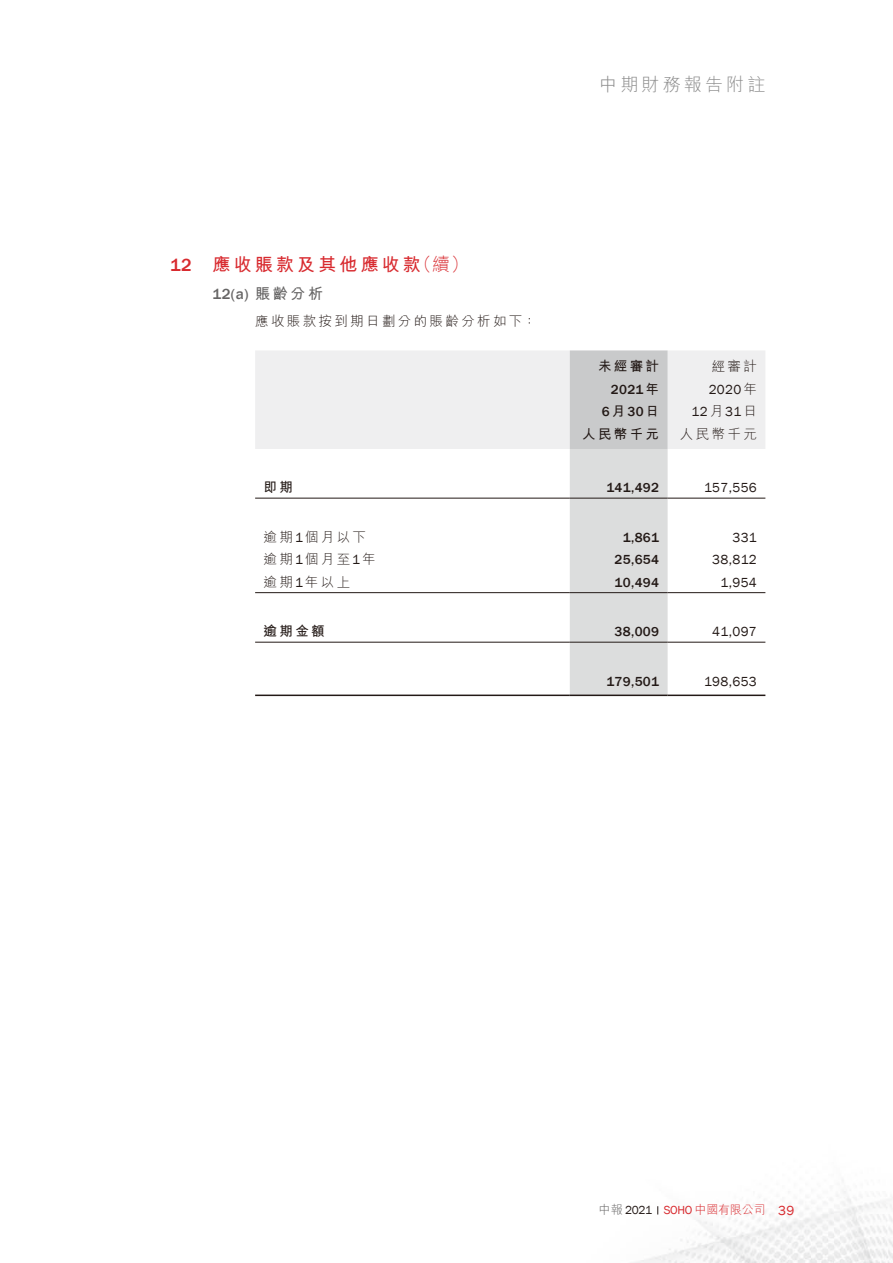
<style>
.page{position:relative;width:893px;height:1263px;background:#fff}
.page>*{position:absolute;margin:0;border:0;box-sizing:border-box;transform-origin:0 0}
.t1{font:700 18px "M Hei HK";letter-spacing:.175em;color:#d82a2f}
.t2{font:300 18px "M Hei HK";letter-spacing:.175em;color:#898989}
.t3{font:500 15px "Franklin Gothic";color:#666565}
.t4{font:300 13.5px "M Hei HK";letter-spacing:.175em;color:#231916}
.t5{font:500 13.5px/22.5px "Franklin Gothic";letter-spacing:.025em;color:#231916;text-align:right}
.t6{font:13.5px/22.5px "Franklin Gothic";letter-spacing:.025em;color:#231916;text-align:right}
.t7{font:700 13.5px "M Hei HK";letter-spacing:.175em;color:#231916}
.t8{font:300 12px "M Hei HK";letter-spacing:-.025em;color:#d82a2f}
.s1{font-family:"Franklin Gothic";font-weight:500}
.s2{font-weight:300}
.s3{font-family:"M Hei HK";font-weight:700}
.s4{font-family:"M Hei HK";font-weight:300}
.s5{font-family:"Franklin Gothic";font-weight:400}
.s6{color:#666565}
.s7{font-family:"Franklin Gothic";font-weight:400;color:#231916}
.s8{font-family:"Franklin Gothic";font-weight:400;font-size:13.5px}
</style>
<div class="page">
<img style="left:255px;top:497px;width:638px;height:766px">
<div style="left:255px;top:350px;width:510px;height:99px;background:#efeff0"></div>
<svg style="left:570px;top:350px;width:98px;height:344px"></svg>
<hr style="left:255px;top:498px;width:315px;height:1px;background:#231916">
<hr style="left:570px;top:498px;width:98px;height:1px;background:#231916">
<hr style="left:668px;top:498px;width:97px;height:1px;background:#231916">
<hr style="left:255px;top:592px;width:315px;height:1px;background:#231916">
<hr style="left:570px;top:592px;width:98px;height:1px;background:#231916">
<hr style="left:668px;top:592px;width:97px;height:1px;background:#231916">
<hr style="left:255px;top:642px;width:315px;height:1px;background:#231916">
<hr style="left:570px;top:642px;width:98px;height:1px;background:#231916">
<hr style="left:668px;top:642px;width:97px;height:1px;background:#231916">
<hr style="left:255px;top:694px;width:315px;height:2px;background:#231916">
<hr style="left:570px;top:694px;width:98px;height:2px;background:#231916">
<hr style="left:668px;top:694px;width:97px;height:2px;background:#231916">
<h1 class="t2" style="left:599px;top:76px;width:168px">中期財務報告附註</h1>
<h1 class="t1" style="left:170px;top:252px;width:300px"><span class="s1">12</span> 應收賬款及其他應收款<span class="s2">（續）</span></h1>
<p class="t3" style="left:213px;top:285px;width:112px">12(a) <span class="s3">賬齡分析</span></p>
<p class="t4" style="left:255px;top:314px;width:283px">應收賬款按到期日劃分的賬齡分析如下：</p>
<p class="t7" style="left:598px;top:356px;width:63px">未經審計</p>
<p class="t4" style="left:712px;top:359px;width:47px">經審計</p>
<p class="t5" style="left:602px;top:378px;width:59px">2021<span class="s3">年<br></span>6<span class="s3">月</span>30<span class="s3">日</span></p>
<p class="t6" style="left:691px;top:378px;width:67px">2020<span class="s4">年<br></span>12<span class="s4">月</span>31<span class="s4">日</span></p>
<p class="t7" style="left:582px;top:424px;width:78px">人民幣千元</p>
<p class="t4" style="left:680px;top:427px;width:78px">人民幣千元</p>
<p class="t7" style="left:264px;top:477px;width:31px">即期</p>
<p class="t5" style="left:606px;top:477px;width:54px">141,492</p>
<p class="t6" style="left:704px;top:477px;width:54px">157,556</p>
<p class="t4" style="left:264px;top:530px;width:104px">逾期<span class="s5">1</span>個月以下</p>
<p class="t5" style="left:623px;top:526px;width:38px">1,861</p>
<p class="t6" style="left:732px;top:526px;width:26px">331</p>
<p class="t4" style="left:264px;top:552px;width:114px">逾期<span class="s5">1</span>個月至<span class="s5">1</span>年</p>
<p class="t5" style="left:615px;top:549px;width:46px">25,654</p>
<p class="t6" style="left:712px;top:549px;width:46px">38,812</p>
<p class="t4" style="left:264px;top:575px;width:88px">逾期<span class="s5">1</span>年以上</p>
<p class="t5" style="left:615px;top:571px;width:46px">10,494</p>
<p class="t6" style="left:720px;top:571px;width:38px">1,954</p>
<p class="t7" style="left:264px;top:621px;width:63px">逾期金額</p>
<p class="t5" style="left:615px;top:621px;width:46px">38,009</p>
<p class="t6" style="left:712px;top:621px;width:46px">41,097</p>
<p class="t5" style="left:606px;top:670px;width:54px">179,501</p>
<p class="t6" style="left:704px;top:670px;width:54px">198,653</p>
<p class="t8" style="left:599px;top:1204px;width:197px"><span class="s6">中報</span> <span class="s7">2021</span> <span class="s5">SOHO</span> 中國有限公司 <span class="s8">39</span></p>
</div>
